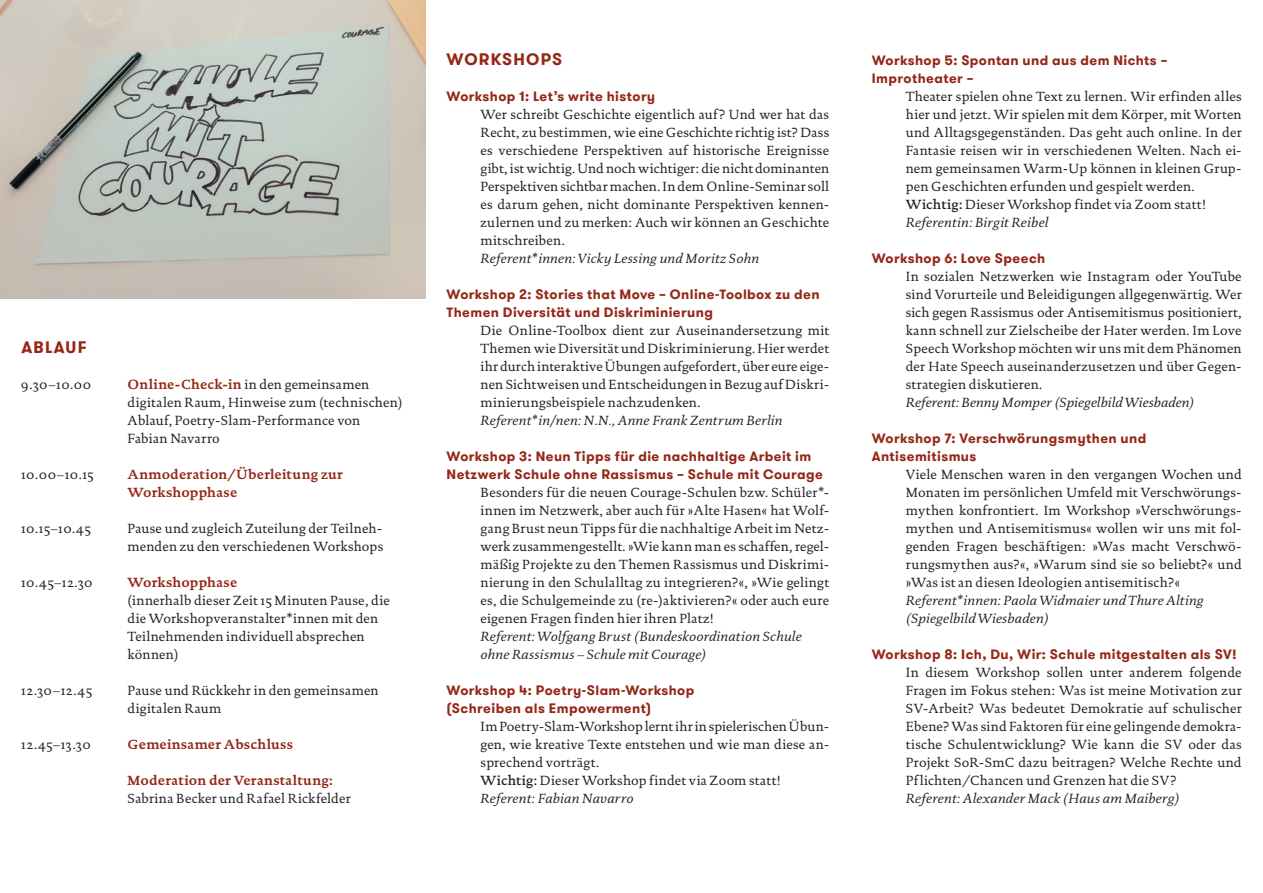
<style>
.page{position:relative;width:1263px;height:893px;background:#fff}
.page>*{position:absolute;margin:0;border:0;box-sizing:border-box;transform-origin:0 0}
.t1{font:700 16.5px "GT Walsheim Pro";letter-spacing:.07em;color:#942717}
.t2{font:13.5px/18px "DTL Documenta ST";letter-spacing:.015em;color:#231f20}
.t3{font:700 13.5px/18px "GT Walsheim Pro";letter-spacing:.03em;color:#942717}
.t4{font:italic 13.5px/18px "DTL Documenta T";letter-spacing:.015em;color:#231f20}
.t5{font:700 13.5px/18px "DTL Documenta ST";letter-spacing:.015em;color:#942717}
.s1{font-weight:700;color:#942717}
.s2{font-family:"DTL Documenta T";font-weight:500}
</style>
<div class="page">
<img style="left:0;top:0;width:425px;height:299px">
<p class="t1" style="left:21px;top:336px;width:67px">ABLAUF</p>
<p class="t2" style="left:21px;top:375px;width:71px">9.30–10.00</p>
<p class="t2" style="left:128px;top:375px;width:276px"><span class="s1">Online-Check-in</span> in den gemeinsamen digitalen Raum, Hinweise zum (technischen)<br>Ablauf, Poetry-Slam-Performance von Fabian Navarro</p>
<p class="t2" style="left:21px;top:465px;width:74px">10.00–10.15</p>
<p class="t5" style="left:128px;top:465px;width:217px">Anmoderation/Überleitung zur<br>Workshopphase</p>
<p class="t2" style="left:21px;top:519px;width:71px">10.15–10.45</p>
<p class="t2" style="left:128px;top:519px;width:257px">Pause und zugleich Zuteilung der Teilneh&shy;menden zu den verschiedenen Workshops</p>
<p class="t2" style="left:21px;top:573px;width:73px">10.45–12.30</p>
<p class="t5" style="left:128px;top:573px;width:111px">Workshopphase</p>
<p class="t2" style="left:128px;top:591px;width:264px">(innerhalb dieser Zeit 15 Minuten Pause, die die Workshopveranstalter*innen mit den Teilnehmenden individuell absprechen können)</p>
<p class="t2" style="left:21px;top:681px;width:72px">12.30–12.45</p>
<p class="t2" style="left:128px;top:681px;width:253px">Pause und Rückkehr in den gemeinsamen digitalen Raum</p>
<p class="t2" style="left:21px;top:735px;width:71px">12.45–13.30</p>
<p class="t5" style="left:128px;top:735px;width:167px">Gemeinsamer Abschluss</p>
<p class="t5" style="left:128px;top:771px;width:206px">Moderation der Veranstaltung:</p>
<p class="t2" style="left:128px;top:789px;width:225px">Sabrina Becker und Rafael Rickfelder</p>
<p class="t1" style="left:447px;top:48px;width:117px">WORKSHOPS</p>
<p class="t3" style="left:446px;top:87px;width:210px">Workshop 1: Let’s write history</p>
<p class="t2" style="left:480px;top:105px;width:350px;text-align:justify">Wer schreibt Geschichte eigentlich auf? Und wer hat das Recht, zu bestimmen, wie eine Geschichte richtig ist? Dass es verschiedene Perspektiven auf historische Ereignisse gibt, ist wichtig. Und noch wichtiger: die nicht dominanten Perspektiven sichtbar machen. In dem Online-Seminar soll es darum gehen, nicht dominante Perspektiven kennen&shy;zulernen und zu merken: Auch wir können an Geschichte mitschreiben.</p>
<p class="t4" style="left:480px;top:249px;width:280px">Referent*innen: Vicky Lessing und Moritz Sohn</p>
<p class="t3" style="left:446px;top:285px;width:375px">Workshop 2: Stories that Move – Online-Toolbox zu den<br>Themen Diversität und Diskriminierung</p>
<p class="t2" style="left:480px;top:321px;width:350px;text-align:justify">Die Online-Toolbox dient zur Auseinandersetzung mit Themen wie Diversität und Diskriminierung. Hier werdet ihr durch interaktive Übungen aufgefordert, über eure eige&shy;nen Sichtweisen und Entscheidungen in Bezug auf Diskri&shy;minierungsbeispiele nachzudenken.</p>
<p class="t4" style="left:480px;top:411px;width:304px">Referent*in/nen: N.N., Anne Frank Zentrum Berlin</p>
<p class="t3" style="left:446px;top:447px;width:378px">Workshop 3: Neun Tipps für die nachhaltige Arbeit im<br>Netzwerk Schule ohne Rassismus – Schule mit Courage</p>
<p class="t2" style="left:480px;top:483px;width:350px">Besonders für die neuen Courage-Schulen bzw. Schüler*- innen im Netzwerk, aber auch für »Alte Hasen« hat Wolf&shy;gang Brust neun Tipps für die nachhaltige Arbeit im Netz&shy;werk zusammengestellt. »Wie kann man es schaffen, regel&shy;mäßig Projekte zu den Themen Rassismus und Diskrimi&shy;nierung in den Schulalltag zu integrieren?«, »Wie gelingt es, die Schulgemeinde zu (re-)aktivieren?« oder auch eure eigenen Fragen finden hier ihren Platz!</p>
<p class="t4" style="left:480px;top:627px;width:322px">Referent: Wolfgang Brust (Bundeskoordination Schule ohne Rassismus – Schule mit Courage)</p>
<p class="t3" style="left:446px;top:681px;width:249px">Workshop 4: Poetry-Slam-Workshop (Schreiben als Empowerment)</p>
<p class="t2" style="left:480px;top:717px;width:350px">Im Poetry-Slam-Workshop lernt ihr in spielerischen Übun&shy;gen, wie kreative Texte entstehen und wie man diese an&shy;sprechend vorträgt.<br><span class="s2">Wichtig:</span> Dieser Workshop findet via Zoom statt!</p>
<p class="t4" style="left:480px;top:789px;width:155px">Referent: Fabian Navarro</p>
<p class="t3" style="left:872px;top:51px;width:297px">Workshop 5: Spontan und aus dem Nichts –<br>Improtheater –</p>
<p class="t2" style="left:906px;top:87px;width:337px">Theater spielen ohne Text zu lernen. Wir erfinden alles hier und jetzt. Wir spielen mit dem Körper, mit Worten und Alltagsgegenständen. Das geht auch online. In der Fantasie reisen wir in verschiedenen Welten. Nach ei&shy;nem gemeinsamen Warm-Up können in kleinen Grup&shy;pen Geschichten erfunden und gespielt werden.<br><span class="s2">Wichtig:</span> Dieser Workshop findet via Zoom statt!</p>
<p class="t4" style="left:906px;top:213px;width:144px">Referentin: Birgit Reibel</p>
<p class="t3" style="left:872px;top:249px;width:175px">Workshop 6: Love Speech</p>
<p class="t2" style="left:906px;top:267px;width:337px;text-align:justify">In sozialen Netzwerken wie Instagram oder YouTube sind Vorurteile und Beleidigungen allgegenwärtig. Wer sich gegen Rassismus oder Antisemitismus positioniert, kann schnell zur Zielscheibe der Hater werden. Im Love Speech Workshop möchten wir uns mit dem Phänomen der Hate Speech auseinanderzusetzen und über Gegen&shy;strategien diskutieren.</p>
<p class="t4" style="left:906px;top:393px;width:290px">Referent: Benny Momper (Spiegelbild Wiesbaden)</p>
<p class="t3" style="left:872px;top:429px;width:276px">Workshop 7: Verschwörungsmythen und<br>Antisemitismus</p>
<p class="t2" style="left:906px;top:465px;width:337px;text-align:justify">Viele Menschen waren in den vergangen Wochen und Monaten im persönlichen Umfeld mit Verschwörungs&shy;mythen konfrontiert. Im Workshop »Verschwörungs&shy;mythen und Antisemitismus« wollen wir uns mit fol&shy;genden Fragen beschäftigen: »Was macht Verschwö&shy;rungsmythen aus?«, »Warum sind sie so beliebt?« und »Was ist an diesen Ideologien antisemitisch?«</p>
<p class="t4" style="left:906px;top:591px;width:299px">Referent*innen: Paola Widmaier und Thure Alting (Spiegelbild Wiesbaden)</p>
<p class="t3" style="left:872px;top:645px;width:366px">Workshop 8: Ich, Du, Wir: Schule mitgestalten als SV!</p>
<p class="t2" style="left:906px;top:663px;width:337px;text-align:justify">In diesem Workshop sollen unter anderem folgende Fragen im Fokus stehen: Was ist meine Motivation zur SV-Arbeit? Was bedeutet Demokratie auf schulischer Ebene? Was sind Faktoren für eine gelingende demokra&shy;tische Schulentwicklung? Wie kann die SV oder das Projekt SoR-SmC dazu beitragen? Welche Rechte und Pflichten/Chancen und Grenzen hat die SV?</p>
<p class="t4" style="left:906px;top:789px;width:275px">Referent: Alexander Mack (Haus am Maiberg)</p>
</div>
